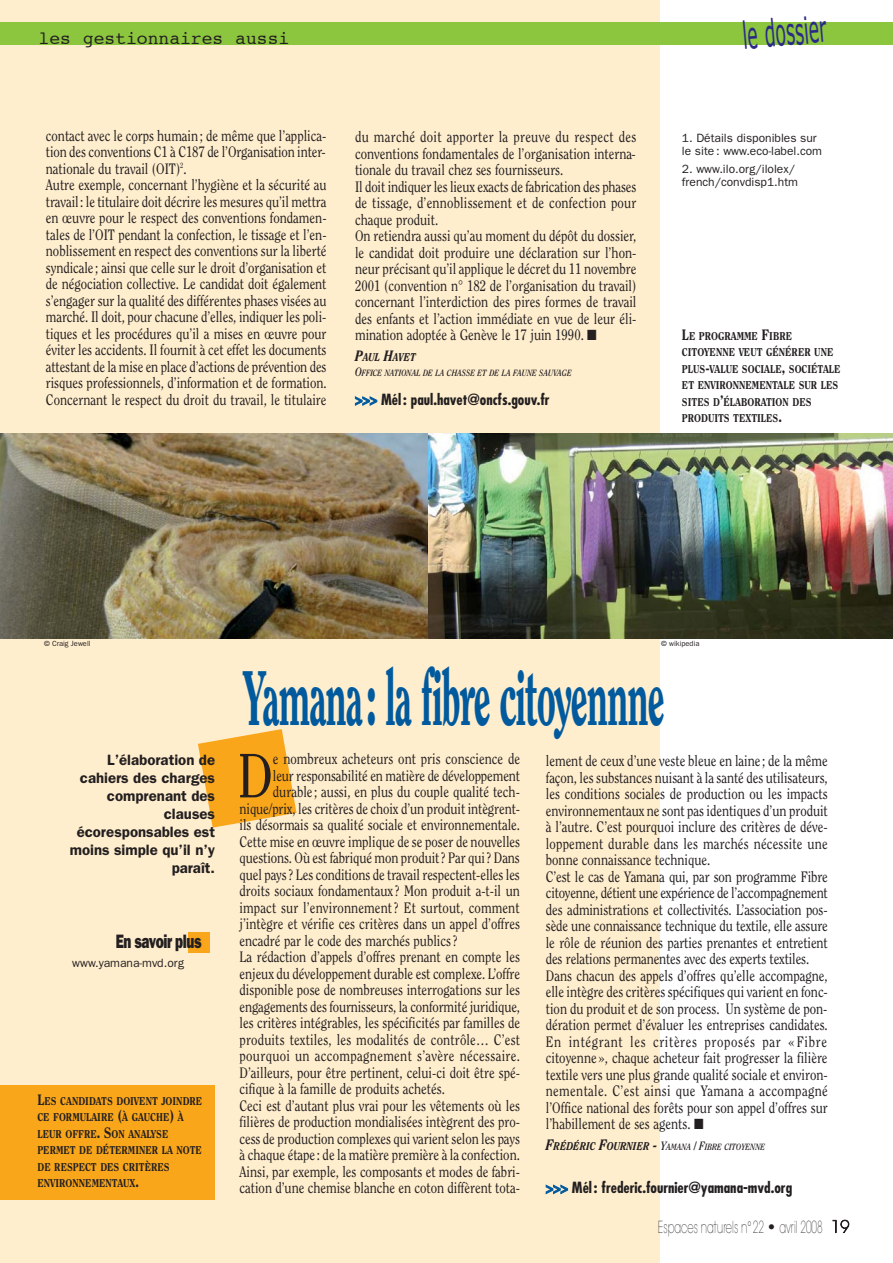
<style>
.page{position:relative;width:893px;height:1263px;background:#fff}
.page>*{position:absolute;margin:0;border:0;box-sizing:border-box;transform-origin:0 0}
.t1{font:800 76.95px "Clearface";letter-spacing:-.03em;color:#005a9d;scale:.5 1}
.t2{font:62.1px "Clearface";color:#231f20;scale:.85 1}
.t3{font:37.5px "Verdana";color:#2a2a86;scale:.46 1}
.t4{font:800 19.5px "Franklin Gothic";letter-spacing:-.035em;color:#231f20;scale:.7 1}
.t5{font:18px "Courier";color:#231f20}
.t6{font:200 16.5px "Avant Garde";color:#231f20;scale:.61 1}
.t7{font:15px/16.5px "Clearface";color:#231f20;scale:.85 1}
.t8{font:600 15px/18px "Franklin Gothic";color:#231f20;text-align:right}
.t9{font:700 condensed 15px "Futura";color:#231f20}
.t10{font:15px "Clearface";letter-spacing:.025em;color:#231f20;scale:.85 1}
.t11{font:12px/13.5px "Franklin Gothic";color:#231f20}
.t12{font:800 11.25px/16.5px "Clearface";color:#231f20;scale:.85 1}
.t13{font:italic 800 11.25px "Clearface";color:#231f20;scale:.85 1}
.t14{font:italic 700 9px "Clearface";color:#231f20;scale:.85 1}
.t15{font:7.5px "Franklin Gothic";color:#231f20}
.s1{font-size:15px}
.s2{font-size:12px}
.s3{color:#005a9d}
.s4{font-weight:800;font-size:15px}
.s5{font-weight:800;font-size:11.25px}
</style>
<div class="page">
<hr style="left:0;top:0;width:3px;height:1263px;background:#ffeece">
<div style="left:2px;top:0;width:657px;height:1263px;background:#ffeece"></div>
<div style="left:0;top:23px;width:892px;height:22px;background:#8cc63f"></div>
<div style="left:0;top:1085px;width:214px;height:115px;background:#faa61a"></div>
<img style="left:0;top:433px;width:428px;height:205px">
<svg style="left:198px;top:729px;width:98px;height:99px"></svg>
<img style="left:428px;top:433px;width:464px;height:205px">
<div style="left:189px;top:932px;width:21px;height:21px;background:#faa61a"></div>
<p class="t5" style="left:39px;top:31px;width:252px">les gestionnaires aussi</p>
<p class="t7" style="left:46px;top:128px;width:332px">contact avec le corps humain; de même que l’applica&shy;tion des conventions C1 à C187 de l’Organisation inter&shy;nationale du travail (OIT)<sup>2</sup>.<br>Autre exemple, concernant l’hygiène et la sécurité au travail: le titulaire doit décrire les mesures qu’il mettra en œuvre pour le respect des conventions fondamen&shy;tales de l’OIT pendant la confection, le tissage et l’en&shy;noblissement en respect des conventions sur la liberté syndicale; ainsi que celle sur le droit d’organisation et de négociation collective. Le candidat doit également s’engager sur la qualité des différentes phases visées au marché. Il doit, pour chacune d’elles, indiquer les poli&shy;tiques et les procédures qu’il a mises en œuvre pour éviter les accidents. Il fournit à cet effet les documents attestant de la mise en place d’actions de prévention des risques professionnels, d’information et de formation.<br>Concernant le respect du droit du travail, le titulaire</p>
<p class="t7" style="left:355px;top:130px;width:332px">du marché doit apporter la preuve du respect des conventions fondamentales de l’organisation interna&shy;tionale du travail chez ses fournisseurs.<br>Il doit indiquer les lieux exacts de fabrication des phases de tissage, d’ennoblissement et de confection pour chaque produit.<br>On retiendra aussi qu’au moment du dépôt du dossier, le candidat doit produire une déclaration sur l’hon&shy;neur précisant qu’il applique le décret du 11 novembre 2001 (convention n° 182 de l’organisation du travail) concernant l’interdiction des pires formes de travail des enfants et l’action immédiate en vue de leur éli&shy;mination adoptée à Genève le 17 juin 1990. ■</p>
<p class="t13" style="left:355px;top:352px;width:73px"><span class="s1">P</span>AUL <span class="s1">H</span>AVET</p>
<p class="t14" style="left:355px;top:369px;width:256px"><span class="s2">O</span>FFICE NATIONAL DE LA CHASSE ET DE LA FAUNE SAUVAGE</p>
<p class="t9" style="left:355px;top:393px;width:196px"><span class="s3">&gt;&gt;&gt;</span> Mél : paul.havet@oncfs.gouv.fr</p>
<h3 class="t3" style="left:740px;top:14px;width:184px;rotate:-5deg">le dossier</h3>
<p class="t11" style="left:682px;top:132px;width:142px">1. Détails disponibles sur le site: www.eco-label.com</p>
<p class="t11" style="left:682px;top:163px;width:117px">2. www.ilo.org/ilolex/ french/convdisp1.htm</p>
<p class="t12" style="left:682px;top:329px;width:188px"><span class="s1">L</span>E PROGRAMME <span class="s1">F</span>IBRE<br>CITOYENNE VEUT GÉNÉRER UNE<br>PLUS<span class="s1">-</span>VALUE SOCIALE<span class="s1">,</span> SOCIÉTALE<br>ET ENVIRONNEMENTALE SUR LES<br>SITES D<span class="s1">’</span>ÉLABORATION DES<br>PRODUITS TEXTILES<span class="s1">.</span></p>
<p class="t15" style="left:44px;top:641px;width:48px">© Craig Jewell</p>
<p class="t15" style="left:661px;top:641px;width:40px">© wikipedia</p>
<h1 class="t1" style="left:243px;top:666px;width:843px">Yamana: la fibre citoyennne</h1>
<h2 class="t2" style="left:238px;top:750px;width:43px">D</h2>
<p class="t7" style="left:273px;top:752px;width:292px">e nombreux acheteurs ont pris conscience de</p>
<p class="t8" style="left:70px;top:752px;width:147px">L’élaboration de cahiers des charges comprenant des clauses écoresponsables est moins simple qu’il n’y paraît.</p>
<p class="t7" style="left:546px;top:754px;width:333px">lement de ceux d’une veste bleue en laine ; de la même façon, les substances nuisant à la santé des utilisateurs, les conditions sociales de production ou les impacts environnementaux ne sont pas identiques d’un produit à l’autre. C’est pourquoi inclure des critères de déve&shy;loppement durable dans les marchés nécessite une bonne connaissance technique.<br>C’est le cas de Yamana qui, par son programme Fibre citoyenne, détient une expérience de l’accompagnement des administrations et collectivités. L’association pos&shy;sède une connaissance technique du textile, elle assure le rôle de réunion des parties prenantes et entretient des relations permanentes avec des experts textiles.<br>Dans chacun des appels d’offres qu’elle accompagne, elle intègre des critères spécifiques qui varient en fonc&shy;tion du produit et de son process. Un système de pon&shy;dération permet d’évaluer les entreprises candidates.<br>En intégrant les critères proposés par « Fibre citoyenne », chaque acheteur fait progresser la filière textile vers une plus grande qualité sociale et environ&shy;nementale. C’est ainsi que Yamana a accompagné l’Office national des forêts pour son appel d’offres sur l’habillement de ses agents. ■</p>
<p class="t14" style="left:546px;top:1143px;width:259px"><span class="s4">F</span><span class="s5">RÉDÉRIC</span> <span class="s4">F</span><span class="s5">OURNIER</span> <span class="s4">-</span> <span class="s2">Y</span>AMANA <span class="s2">/ F</span>IBRE CITOYENNE</p>
<p class="t9" style="left:546px;top:1181px;width:248px"><span class="s3">&gt;&gt;&gt;</span> Mél : frederic.fournier@yamana-mvd.org</p>
<p class="t7" style="left:273px;top:768px;width:292px">leur responsabilité en matière de développement</p>
<p class="t7" style="left:273px;top:785px;width:292px">durable ; aussi, en plus du couple qualité tech-</p>
<p class="t7" style="left:239px;top:801px;width:331px">nique/prix, les critères de choix d’un produit intègrent-</p>
<p class="t7" style="left:239px;top:818px;width:331px">ils désormais sa qualité sociale et environnementale.</p>
<p class="t7" style="left:239px;top:834px;width:331px">Cette mise en œuvre implique de se poser de nouvelles</p>
<p class="t7" style="left:239px;top:851px;width:331px">questions. Où est fabriqué mon produit? Par qui? Dans</p>
<p class="t7" style="left:239px;top:867px;width:331px">quel pays? Les conditions de travail respectent-elles les</p>
<p class="t7" style="left:239px;top:884px;width:331px">droits sociaux fondamentaux ? Mon produit a-t-il un</p>
<p class="t7" style="left:239px;top:900px;width:331px">impact sur l’environnement? Et surtout, comment</p>
<p class="t7" style="left:239px;top:917px;width:331px">j’intègre et vérifie ces critères dans un appel d’offres</p>
<p class="t7" style="left:239px;top:933px;width:258px">encadré par le code des marchés publics ?</p>
<p class="t7" style="left:239px;top:950px;width:331px">La rédaction d’appels d’offres prenant en compte les</p>
<p class="t7" style="left:239px;top:966px;width:331px">enjeux du développement durable est complexe. L’offre</p>
<p class="t7" style="left:239px;top:983px;width:331px">disponible pose de nombreuses interrogations sur les</p>
<p class="t7" style="left:239px;top:999px;width:331px">engagements des fournisseurs, la conformité juridique,</p>
<p class="t7" style="left:239px;top:1016px;width:331px">les critères intégrables, les spécificités par familles de</p>
<p class="t7" style="left:239px;top:1032px;width:331px">produits textiles, les modalités de contrôle… C’est</p>
<p class="t10" style="left:239px;top:1050px;width:331px">pourquoi un accompagnement s’avère nécessaire.</p>
<p class="t7" style="left:239px;top:1065px;width:331px">D’ailleurs, pour être pertinent, celui-ci doit être spé-</p>
<p class="t7" style="left:239px;top:1082px;width:243px">cifique à la famille de produits achetés.</p>
<p class="t7" style="left:239px;top:1098px;width:331px">Ceci est d’autant plus vrai pour les vêtements où les</p>
<p class="t7" style="left:239px;top:1115px;width:331px">filières de production mondialisées intègrent des pro-</p>
<p class="t7" style="left:239px;top:1131px;width:331px">cess de production complexes qui varient selon les pays</p>
<p class="t7" style="left:239px;top:1148px;width:331px">à chaque étape: de la matière première à la confection.</p>
<p class="t7" style="left:239px;top:1164px;width:331px">Ainsi, par exemple, les composants et modes de fabri-</p>
<p class="t7" style="left:239px;top:1181px;width:331px">cation d’une chemise blanche en coton diffèrent tota-</p>
<h3 class="t4" style="left:116px;top:934px;width:124px">En savoir plus</h3>
<p class="t11" style="left:72px;top:957px;width:113px">www.yamana-mvd.org</p>
<p class="t12" style="left:37px;top:1093px;width:195px"><span class="s1">L</span>ES CANDIDATS DOIVENT JOINDRE<br>CE FORMULAIRE <span class="s1">(</span>À GAUCHE<span class="s1">)</span> À<br>LEUR OFFRE<span class="s1">. S</span>ON ANALYSE<br>PERMET DE DÉTERMINER LA NOTE<br>DE RESPECT DES CRITÈRES<br>ENVIRONNEMENTAUX<span class="s1">.</span></p>
<p class="t6" style="left:658px;top:1220px;width:315px">Espaces naturels n°22 • avril 2008 19</p>
</div>
